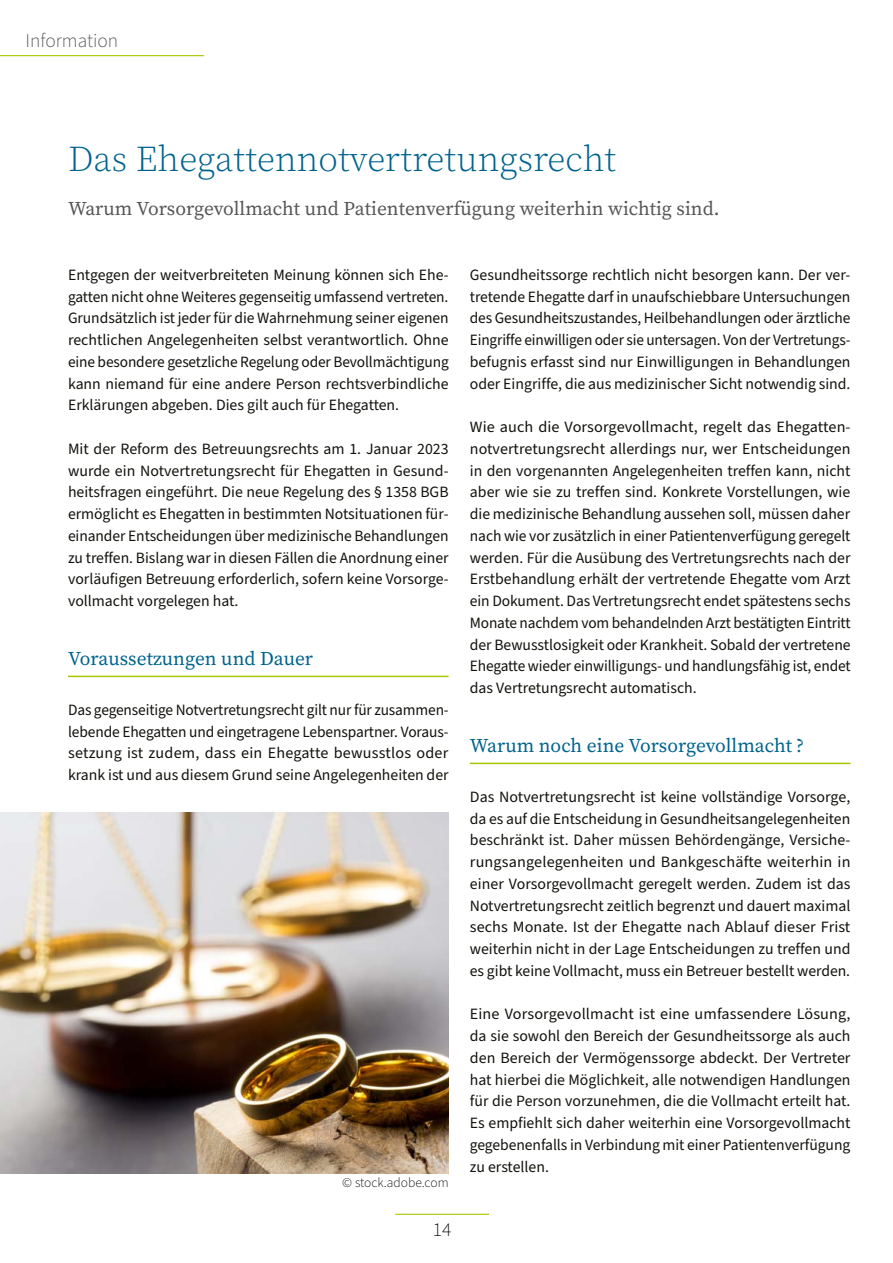
<style>
.page{position:relative;width:893px;height:1263px;background:#fff}
.page>*{position:absolute;margin:0;border:0;box-sizing:border-box;transform-origin:0 0}
.h1_H1___Information{font:36px "Source Serif Variable";color:#00638d}
.p_Teaser___nach_H1{font:19.5px "Source Serif Variable";color:#555756}
.h2_H2___Normal_Adressen{font:19.5px "Source Serif Variable";color:#00638d}
.t1{font:300 19.5px "Source Sans Pro";color:#555756}
.t2{font:300 19.5px "Source Sans Pro";color:#12120d}
.p_Blocksatz___Abstand_2mm{font:15.75px/21.8px "Source Sans Pro";color:#12120d;text-align:justify}
.t3{font:300 13.5px "Source Sans Pro";color:#12120d}
</style>
<div class="page">
<hr style="left:395px;top:1214px;width:94px;height:1px;background:#a6c700">
<hr style="left:0;top:55px;width:204px;height:1px;background:#a6c700">
<hr style="left:68px;top:676px;width:381px;height:1px;background:#a6c700">
<hr style="left:470px;top:763px;width:380px;height:1px;background:#a6c700">
<img style="left:0;top:812px;width:449px;height:362px">
<p class="t1" style="left:26px;top:27px;width:94px">Information</p>
<h1 class="h1_H1___Information" style="left:68px;top:135px;width:550px">Das Ehegattennotvertretungsrecht</h1>
<p class="p_Teaser___nach_H1" style="left:68px;top:195px;width:653px">Warum Vorsorgevollmacht und Patientenverfügung weiterhin wichtig sind.</p>
<p class="p_Blocksatz___Abstand_2mm" style="left:68px;top:264px;width:382px">Entgegen der weitverbreiteten Meinung können sich Ehe&shy;gatten nicht ohne Weiteres gegenseitig umfassend vertreten.<br>Grundsätzlich ist jeder für die Wahrnehmung seiner eigenen rechtlichen Angelegenheiten selbst verantwortlich. Ohne eine besondere gesetzliche Regelung oder Bevollmächtigung kann niemand für eine andere Person rechtsverbindliche Erklärungen abgeben. Dies gilt auch für Ehegatten.</p>
<p class="p_Blocksatz___Abstand_2mm" style="left:68px;top:438px;width:382px">Mit der Reform des Betreuungsrechts am 1. Januar 2023 wurde ein Notvertretungsrecht für Ehegatten in Gesund&shy;heitsfragen eingeführt. Die neue Regelung des § 1358 BGB ermöglicht es Ehegatten in bestimmten Notsituationen für&shy;einander Entscheidungen über medizinische Behandlungen zu treffen. Bislang war in diesen Fällen die Anordnung einer vorläufigen Betreuung erforderlich, sofern keine Vorsorge&shy;vollmacht vorgelegen hat.</p>
<h2 class="h2_H2___Normal_Adressen" style="left:68px;top:646px;width:247px">Voraussetzungen und Dauer</h2>
<p class="p_Blocksatz___Abstand_2mm" style="left:68px;top:699px;width:382px">Das gegenseitige Notvertretungsrecht gilt nur für zusammen&shy;lebende Ehegatten und eingetragene Lebenspartner. Voraus&shy;setzung ist zudem, dass ein Ehegatte bewusstlos oder krank ist und aus diesem Grund seine Angelegenheiten der</p>
<p class="t3" style="left:342px;top:1173px;width:108px">© stock.adobe.com</p>
<p class="t2" style="left:433px;top:1217px;width:20px">14</p>
<p class="p_Blocksatz___Abstand_2mm" style="left:470px;top:264px;width:382px">Gesundheitssorge rechtlich nicht besorgen kann. Der ver&shy;tretende Ehegatte darf in unaufschiebbare Untersuchungen des Gesundheitszustandes, Heilbehandlungen oder ärztliche Eingriffe einwilligen oder sie untersagen. Von der Vertretungs&shy;befugnis erfasst sind nur Einwilligungen in Behandlungen oder Eingriffe, die aus medizinischer Sicht notwendig sind.</p>
<p class="p_Blocksatz___Abstand_2mm" style="left:470px;top:416px;width:382px">Wie auch die Vorsorgevollmacht, regelt das Ehegatten&shy;notvertretungsrecht allerdings nur, wer Entscheidungen in den vorgenannten Angelegenheiten treffen kann, nicht aber wie sie zu treffen sind. Konkrete Vorstellungen, wie die medizinische Behandlung aussehen soll, müssen daher nach wie vor zusätzlich in einer Patientenverfügung geregelt werden. Für die Ausübung des Vertretungsrechts nach der Erstbehandlung erhält der vertretende Ehegatte vom Arzt ein Dokument. Das Vertretungsrecht endet spätestens sechs Monate nachdem vom behandelnden Arzt bestätigten Eintritt der Bewusstlosigkeit oder Krankheit. Sobald der vertretene Ehegatte wieder einwilligungs- und handlungsfähig ist, endet das Vertretungsrecht automatisch.</p>
<h2 class="h2_H2___Normal_Adressen" style="left:470px;top:733px;width:336px">Warum noch eine Vorsorgevollmacht ?</h2>
<p class="p_Blocksatz___Abstand_2mm" style="left:470px;top:786px;width:382px">Das Notvertretungsrecht ist keine vollständige Vorsorge, da es auf die Entscheidung in Gesundheitsangelegenheiten beschränkt ist. Daher müssen Behördengänge, Versiche&shy;rungsangelegenheiten und Bankgeschäfte weiterhin in einer Vorsorgevollmacht geregelt werden. Zudem ist das Notvertretungsrecht zeitlich begrenzt und dauert maximal sechs Monate. Ist der Ehegatte nach Ablauf dieser Frist weiterhin nicht in der Lage Entscheidungen zu treffen und es gibt keine Vollmacht, muss ein Betreuer bestellt werden.</p>
<p class="p_Blocksatz___Abstand_2mm" style="left:470px;top:1004px;width:382px">Eine Vorsorgevollmacht ist eine umfassendere Lösung, da sie sowohl den Bereich der Gesundheitssorge als auch den Bereich der Vermögenssorge abdeckt. Der Vertreter hat hierbei die Möglichkeit, alle notwendigen Handlungen für die Person vorzunehmen, die die Vollmacht erteilt hat.<br>Es empfiehlt sich daher weiterhin eine Vorsorgevollmacht gegebenenfalls in Verbindung mit einer Patientenverfügung zu erstellen.</p>
</div>
